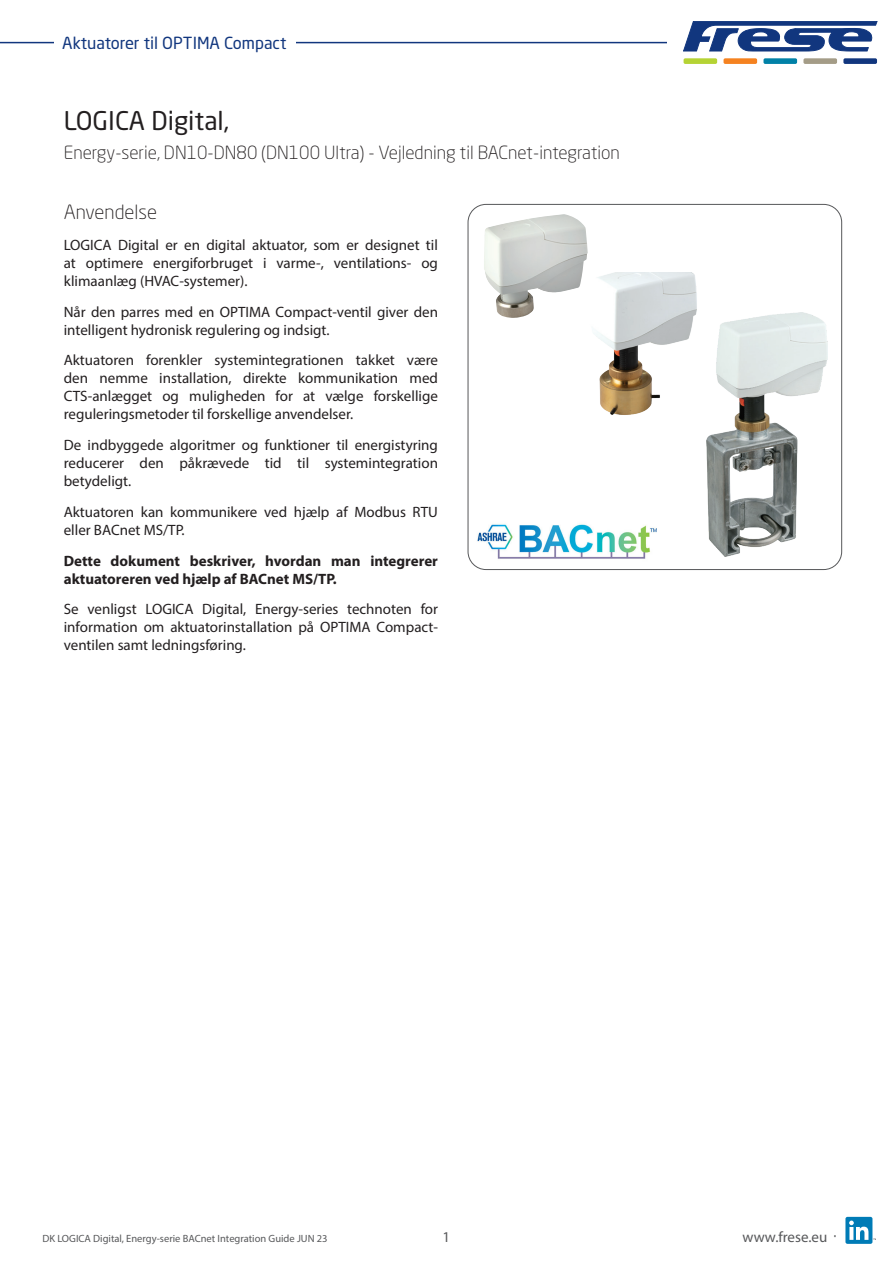
<style>
.page{position:relative;width:893px;height:1263px;background:#fff}
.page>*{position:absolute;margin:0;border:0;box-sizing:border-box;transform-origin:0 0}
.t1{font:25.5px "Neo Sans Pro";color:#231f20}
.Tekniske_data_-_Mellemrubrik{font:300 19.5px "Neo Sans Pro";color:#231f20}
.t2{font:300 18px "Neo Sans Pro";color:#231f20}
.t3{font:16.5px "Neo Sans Pro";color:#11367e}
.Tekniske_data_-_Brød{font:15px/18px "Myriad Pro";color:#231f20;text-align:justify}
.Tekniske_data_-_Brød-2{font:700 15px/18px "Myriad Pro";color:#231f20}
.t4{font:15px "Myriad Pro";color:#57585a}
.t5{font:10.5px "Myriad Pro";color:#57585a}
.s1{font-family:"Neo Sans Pro"}
</style>
<div class="page">
<hr style="left:0;top:42px;width:893px;height:1px;background:#11367e">
<div style="left:54px;top:36px;width:242px;height:13px;background:#fff"></div>
<div style="left:668px;top:21px;width:225px;height:43px;background:#fff"></div>
<div style="left:684px;top:58px;width:33px;height:6px;background:#b5d334;border-radius:2px"></div>
<div style="left:723px;top:58px;width:34px;height:6px;background:#f58220;border-radius:2px"></div>
<div style="left:763px;top:58px;width:34px;height:6px;background:#0081a7;border-radius:2px"></div>
<div style="left:803px;top:58px;width:34px;height:6px;background:#a49c87;border-radius:2px"></div>
<div style="left:843px;top:58px;width:34px;height:6px;background:#11367e;border-radius:2px"></div>
<svg style="left:683px;top:21px;width:194px;height:30px"></svg>
<div style="left:845px;top:1217px;width:27px;height:27px;background:#007bb6;border-radius:2px"></div>
<svg style="left:849px;top:1220px;width:27px;height:20px"></svg>
<img style="left:472px;top:524px;width:185px;height:43px">
<div style="left:468px;top:204px;width:374px;height:366px;border:1px solid #57585a;border-radius:18px"></div>
<img style="left:484px;top:214px;width:104px;height:104px">
<img style="left:594px;top:272px;width:103px;height:143px">
<img style="left:707px;top:313px;width:120px;height:244px">
<p class="t3" style="left:62px;top:33px;width:226px">Aktuatorer til OPTIMA Compact</p>
<h1 class="t1" style="left:64px;top:105px;width:167px">LOGICA Digital,</h1>
<p class="t2" style="left:64px;top:141px;width:558px">Energy-serie, DN10-DN80 (DN100 Ultra) - Vejledning til BACnet-integration</p>
<p class="Tekniske_data_-_Mellemrubrik" style="left:64px;top:200px;width:95px">Anvendelse</p>
<p class="Tekniske_data_-_Brød" style="left:64px;top:236px;width:376px">LOGICA Digital er en digital aktuator, som er designet til at optimere energiforbruget i varme-, ventilations- og klimaanlæg (HVAC-systemer).</p>
<p class="Tekniske_data_-_Brød" style="left:64px;top:302px;width:376px">Når den parres med en OPTIMA Compact-ventil giver den intelligent hydronisk regulering og indsigt.</p>
<p class="Tekniske_data_-_Brød" style="left:64px;top:351px;width:376px">Aktuatoren forenkler systemintegrationen takket være den nemme installation, direkte kommunikation med CTS-anlægget og muligheden for at vælge forskellige reguleringsmetoder til forskellige anvendelser.</p>
<p class="Tekniske_data_-_Brød" style="left:64px;top:436px;width:376px">De indbyggede algoritmer og funktioner til energistyring reducerer den påkrævede tid til systemintegration betydeligt.</p>
<p class="Tekniske_data_-_Brød" style="left:64px;top:503px;width:376px">Aktuatoren kan kommunikere ved hjælp af Modbus RTU eller BACnet MS/TP.</p>
<p class="Tekniske_data_-_Brød-2" style="left:64px;top:551px;width:376px">Dette dokument beskriver, hvordan man integrerer aktuatoreren ved hjælp af BACnet MS/TP.</p>
<p class="Tekniske_data_-_Brød" style="left:64px;top:600px;width:376px">Se venligst LOGICA Digital, Energy-series technoten for information om aktuatorinstallation på OPTIMA Compact&shy;ventilen samt ledningsføring.</p>
<p class="t5" style="left:43px;top:1232px;width:287px">DK LOGICA Digital, Energy-serie BACnet Integration Guide JUN 23</p>
<p class="t4" style="left:443px;top:1227px;width:9px">1</p>
<p class="t4" style="left:742px;top:1228px;width:96px">www.frese.eu <span class="s1">·</span></p>
</div>
